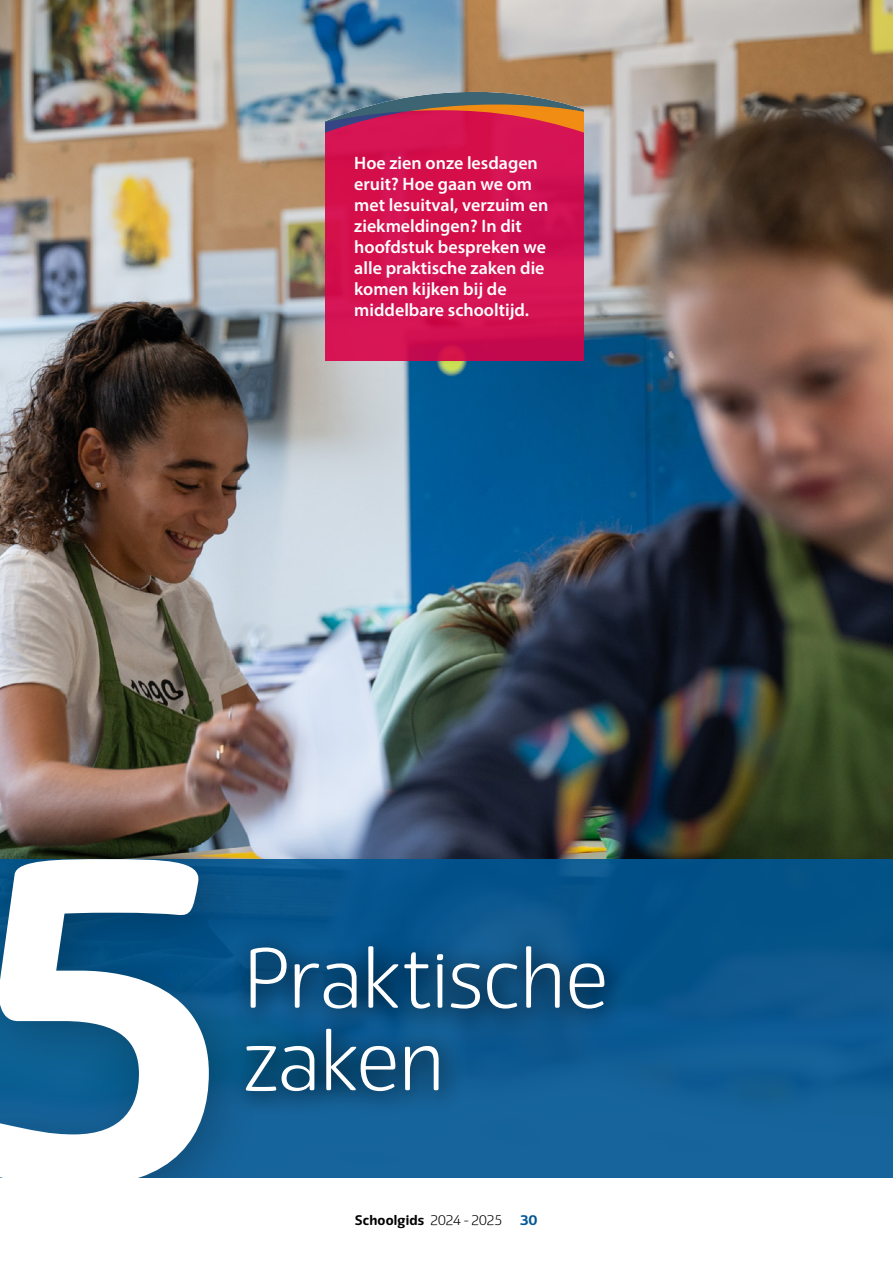
<style>
.page{position:relative;width:893px;height:1263px;background:#fff}
.page>*{position:absolute;margin:0;border:0;box-sizing:border-box;transform-origin:0 0}
.t1{font:700 442.5px "Eigerdals";color:#fff}
.t2{font:300 82.5px "Eigerdals";letter-spacing:-.02em;color:#fff}
.t3{font:600 18px/21px "Myriad Pro";color:#fff}
.t4{font:700 13.5px "Eigerdals";letter-spacing:.015em;color:#000}
.t5{font:700 13.5px "Eigerdals";color:#005795}
.s1{font-weight:300}
</style>
<div class="page">
<img style="left:0;top:0;width:893px;height:859px">
<svg style="left:326px;top:184px;width:258px;height:176px;background:#d21050"></svg>
<svg style="left:326px;top:87px;width:258px;height:97px;background:#bb3358"></svg>
<div style="left:0;top:859px;width:893px;height:319px;background:#0e5a91"></div>
<div style="left:228px;top:929px;width:403px;height:189px;background:#000;opacity:.5"></div>
<div style="left:0;top:821px;width:264px;height:357px;background:#000;opacity:.25"></div>
<p class="t3" style="left:354px;top:152px;width:196px">Hoe zien onze lesdagen eruit? Hoe gaan we om met lesuitval, verzuim en ziekmeldingen? In dit hoofdstuk bespreken we alle praktische zaken die komen kijken bij de middelbare schooltijd.</p>
<h1 class="t1" style="left:-34px;top:757px;width:260px">5</h1>
<h2 class="t2" style="left:243px;top:930px;width:367px">Praktische</h2>
<h2 class="t2" style="left:243px;top:1013px;width:203px">zaken</h2>
<p class="t4" style="left:355px;top:1212px;width:148px">Schoolgids <span class="s1">2024 - 2025</span></p>
<p class="t5" style="left:520px;top:1212px;width:19px">30</p>
</div>
